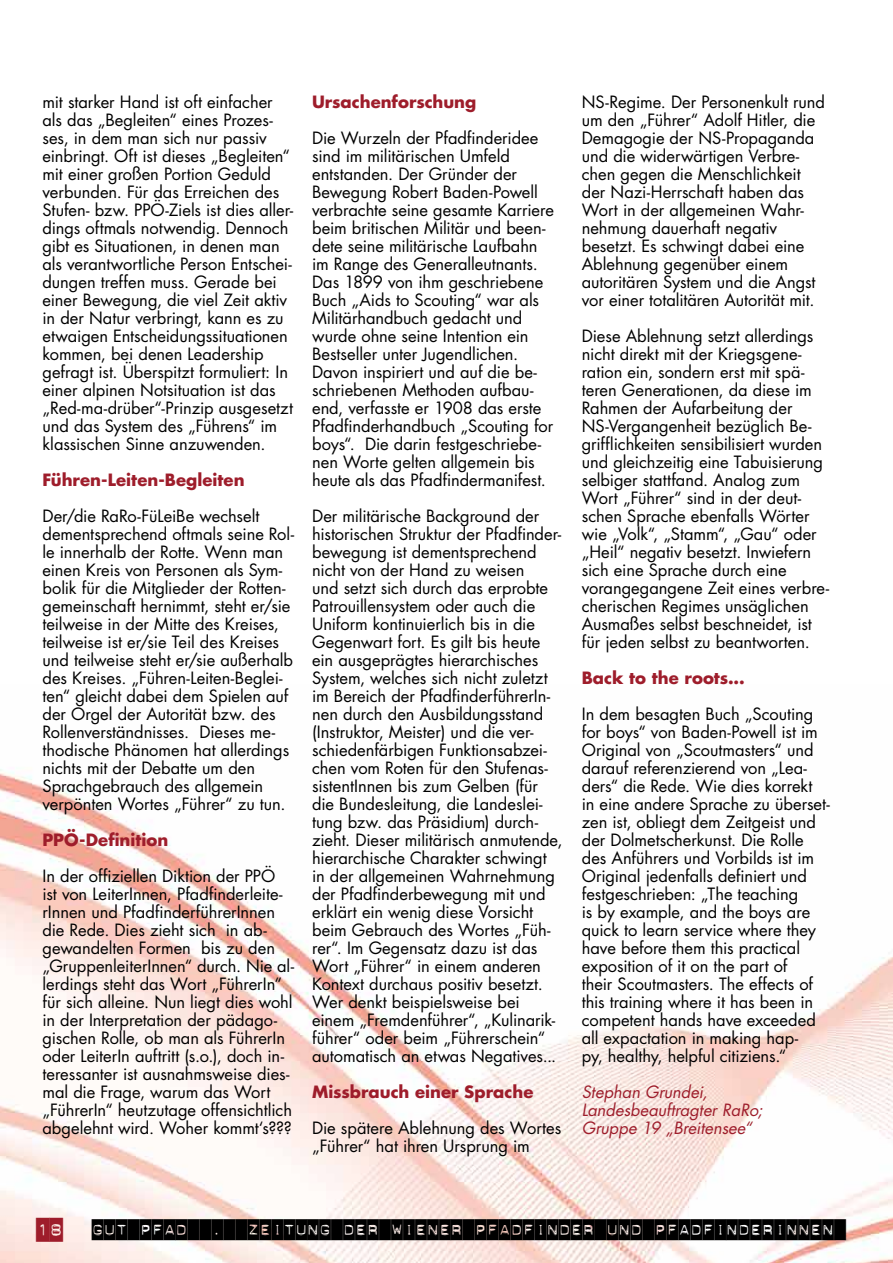
<style>
.page{position:relative;width:893px;height:1263px;background:#fff}
.page>*{position:absolute;margin:0;border:0;box-sizing:border-box;transform-origin:0 0}
.t1{font:21px "Dynamoe";color:#000}
.t2{font:16.5px/18px "Futura";letter-spacing:-.005em;color:#000}
.t3{font:700 16.5px "Futura";color:#9e1d2b}
.t4{font:italic 16.5px/18px "Futura";color:#9e1d2b}
.s1{font-size:24px;color:#9e1d2b}
</style>
<div class="page">
<img style="left:0;top:769px;width:893px;height:494px">
<p class="t2" style="left:43px;top:93px;width:252px">mit starker Hand ist oft einfacher als das „Begleiten“ eines Prozes&shy;ses, in dem man sich nur passiv einbringt. Oft ist dieses „Begleiten“ mit einer großen Portion Geduld verbunden. Für das Erreichen des Stufen- bzw. PPÖ-Ziels ist dies aller&shy;dings oftmals notwendig. Dennoch gibt es Situationen, in denen man als verantwortliche Person Entschei&shy;dungen treffen muss. Gerade bei einer Bewegung, die viel Zeit aktiv in der Natur verbringt, kann es zu etwaigen Entscheidungssituationen kommen, bei denen Leadership gefragt ist. Überspitzt formuliert: In einer alpinen Notsituation ist das „Red-ma-drüber“-Prinzip ausgesetzt und das System des „Führens“ im klassischen Sinne anzuwenden.</p>
<p class="t3" style="left:43px;top:468px;width:204px">Führen-Leiten-Begleiten</p>
<p class="t2" style="left:42px;top:507px;width:253px">Der/die RaRo-FüLeiBe wechselt dementsprechend oftmals seine Rol&shy;le innerhalb der Rotte. Wenn man einen Kreis von Personen als Sym&shy;bolik für die Mitglieder der Rotten&shy;gemeinschaft hernimmt, steht er/sie teilweise in der Mitte des Kreises, teilweise ist er/sie Teil des Kreises und teilweise steht er/sie außerhalb des Kreises. „Führen-Leiten-Beglei&shy;ten“ gleicht dabei dem Spielen auf der Orgel der Autorität bzw. des Rollenverständnisses. Dieses me&shy;thodische Phänomen hat allerdings nichts mit der Debatte um den Sprachgebrauch des allgemein verpönten Wortes „Führer“ zu tun.</p>
<p class="t3" style="left:42px;top:828px;width:127px">PPÖ-Definition</p>
<p class="t2" style="left:42px;top:867px;width:253px">In der offiziellen Diktion der PPÖ<br>ist von LeiterInnen, Pfadfinderleite&shy;rInnen und PfadfinderführerInnen die Rede. Dies zieht sich in ab&shy;gewandelten Formen bis zu den „GruppenleiterInnen“ durch. Nie al&shy;lerdings steht das Wort „FührerIn“ für sich alleine. Nun liegt dies wohl in der Interpretation der pädago&shy;gischen Rolle, ob man als FührerIn oder LeiterIn auftritt (s.o.), doch in&shy;teressanter ist ausnahmsweise dies&shy;mal die Frage, warum das Wort „FührerIn“ heutzutage offensichtlich abgelehnt wird. Woher kommt‘s???</p>
<p class="t3" style="left:312px;top:90px;width:166px">Ursachenforschung</p>
<p class="t2" style="left:312px;top:129px;width:243px">Die Wurzeln der Pfadfinderidee sind im militärischen Umfeld entstanden. Der Gründer der<br>Bewegung Robert Baden-Powell verbrachte seine gesamte Karriere beim britischen Militär und been&shy;dete seine militärische Laufbahn im Range des Generalleutnants.<br>Das 1899 von ihm geschriebene<br>Buch „Aids to Scouting“ war als<br>Militärhandbuch gedacht und wurde ohne seine Intention ein<br>Bestseller unter Jugendlichen.<br>Davon inspiriert und auf die be&shy;schriebenen Methoden aufbau&shy;end, verfasste er 1908 das erste<br>Pfadfinderhandbuch „Scouting for boys“. Die darin festgeschriebe&shy;nen Worte gelten allgemein bis heute als das Pfadfindermanifest.</p>
<p class="t2" style="left:312px;top:507px;width:252px">Der militärische Background der historischen Struktur der Pfadfinder&shy;bewegung ist dementsprechend nicht von der Hand zu weisen<br>und setzt sich durch das erprobte Patrouillensystem oder auch die Uniform kontinuierlich bis in die Gegenwart fort. Es gilt bis heute ein ausgeprägtes hierarchisches System, welches sich nicht zuletzt im Bereich der PfadfinderführerIn&shy;nen durch den Ausbildungsstand (Instruktor, Meister) und die ver&shy;schiedenfärbigen Funktionsabzei&shy;chen vom Roten für den Stufenas&shy;sistentInnen bis zum Gelben (für die Bundesleitung, die Landeslei&shy;tung bzw. das Präsidium) durch&shy;zieht. Dieser militärisch anmutende, hierarchische Charakter schwingt in der allgemeinen Wahrnehmung der Pfadfinderbewegung mit und erklärt ein wenig diese Vorsicht beim Gebrauch des Wortes „Füh&shy;rer“. Im Gegensatz dazu ist das Wort „Führer“ in einem anderen Kontext durchaus positiv besetzt.<br>Wer denkt beispielsweise bei einem „Fremdenführer“, „Kulinarik&shy;führer“ oder beim „Führerschein“ automatisch an etwas Negatives...</p>
<p class="t3" style="left:312px;top:1081px;width:223px">Missbrauch einer Sprache</p>
<p class="t2" style="left:312px;top:1119px;width:251px">Die spätere Ablehnung des Wortes „Führer“ hat ihren Ursprung im</p>
<p class="t2" style="left:582px;top:93px;width:245px">NS-Regime. Der Personenkult rund um den „Führer“ Adolf Hitler, die<br>Demagogie der NS-Propaganda und die widerwärtigen Verbre&shy;chen gegen die Menschlichkeit der Nazi-Herrschaft haben das<br>Wort in der allgemeinen Wahr&shy;nehmung dauerhaft negativ besetzt. Es schwingt dabei eine<br>Ablehnung gegenüber einem autoritären System und die Angst vor einer totalitären Autorität mit.</p>
<p class="t2" style="left:582px;top:327px;width:249px">Diese Ablehnung setzt allerdings nicht direkt mit der Kriegsgene&shy;ration ein, sondern erst mit spä&shy;teren Generationen, da diese im Rahmen der Aufarbeitung der NS-Vergangenheit bezüglich Be&shy;grifflichkeiten sensibilisiert wurden und gleichzeitig eine Tabuisierung selbiger stattfand. Analog zum Wort „Führer“ sind in der deut&shy;schen Sprache ebenfalls Wörter wie „Volk“, „Stamm“, „Gau“ oder „Heil“ negativ besetzt. Inwiefern sich eine Sprache durch eine vorangegangene Zeit eines verbre&shy;cherischen Regimes unsäglichen Ausmaßes selbst beschneidet, ist für jeden selbst zu beantworten.</p>
<p class="t3" style="left:582px;top:667px;width:164px">Back to the roots...</p>
<p class="t2" style="left:582px;top:705px;width:250px">In dem besagten Buch „Scouting for boys“ von Baden-Powell ist im<br>Original von „Scoutmasters“ und darauf referenzierend von „Lea&shy;ders“ die Rede. Wie dies korrekt<br>in eine andere Sprache zu überset&shy;zen ist, obliegt dem Zeitgeist und der Dolmetscherkunst. Die Rolle des Anführers und Vorbilds ist im<br>Original jedenfalls definiert und festgeschrieben: „The teaching<br>is by example, and the boys are quick to learn service where they have before them this practical exposition of it on the part of<br>their Scoutmasters. The effects of this training where it has been in competent hands have exceeded all expactation in making hap-<br>py, healthy, helpful citiziens.“</p>
<p class="t4" style="left:582px;top:1083px;width:182px">Stephan Grundei,<br>Landesbeauftragter RaRo;<br>Gruppe 19 „Breitensee“</p>
<p class="t1" style="left:36px;top:1219px;width:799px"><span class="s1">18</span> GUT PFAD . ZEITUNG DER WIENER PFADFINDER UND PFADFINDERINNEN</p>
</div>
